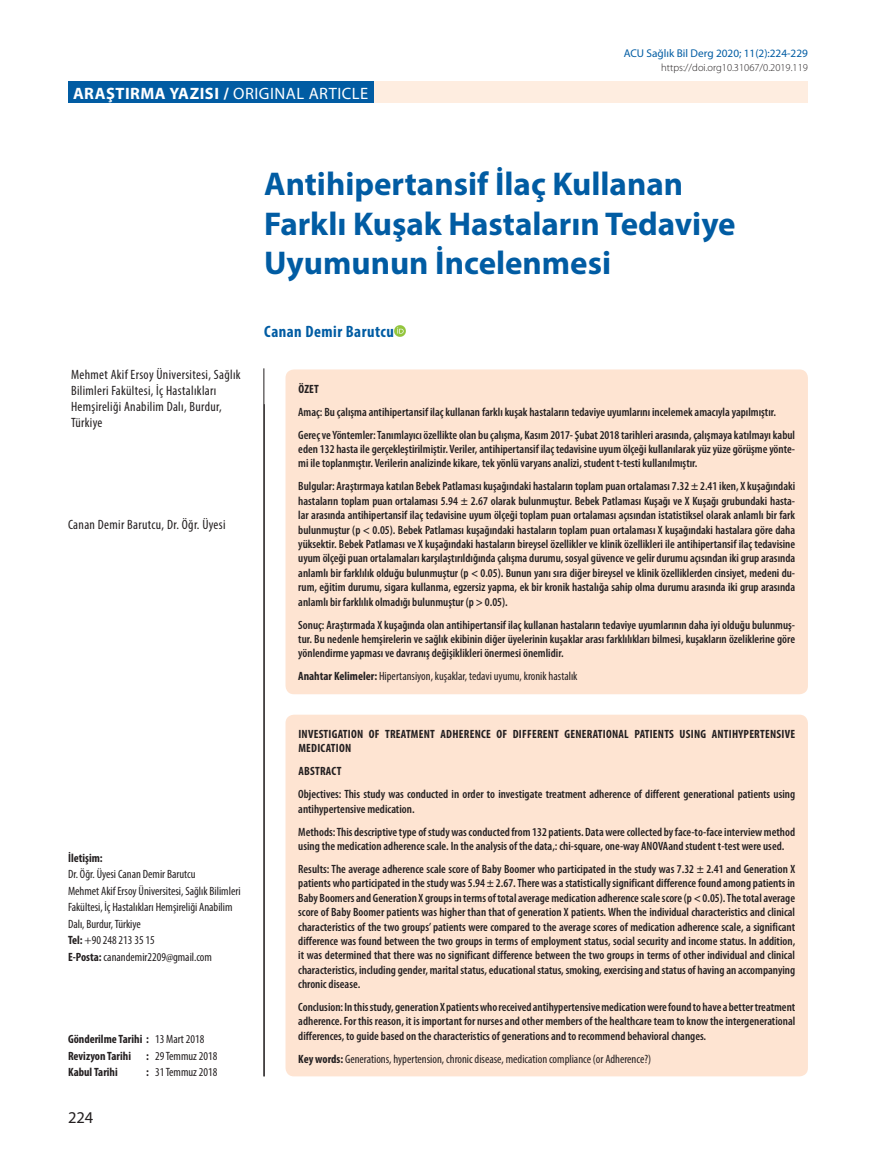
<style>
.page{position:relative;width:893px;height:1170px;background:#fff}
.page>*{position:absolute;margin:0;border:0;box-sizing:border-box;transform-origin:0 0}
.t1{font:700 33px/39.6px "Myriad Pro";color:#015ca3}
.t2{font:700 16.5px "Myriad Pro";letter-spacing:.03em;color:#fff}
.t3{font:700 condensed 16.5px "Myriad Pro";letter-spacing:.03em;color:#015ca3}
.t4{font:16.5px "Myriad Pro";color:#231f20}
.t5{font:condensed 13.5px/16.2px "Myriad Pro";letter-spacing:.025em;color:#231f20}
.t6{font:600 condensed 12px/14.4px "Myriad Pro";color:#231f20}
.t7{font:condensed 12px/16.5px "Myriad Pro";color:#231f20}
.t8{font:700 condensed 12px/14.4px "Myriad Pro";letter-spacing:.02em;color:#231f20}
.t9{font:700 condensed 12px/16.5px "Myriad Pro";color:#231f20}
.t10{font:11.25px "Myriad Pro";color:#015ca3}
.t11{font:300 10.5px "Myriad Pro";color:#231f20}
.s1{font-weight:400}
.s2{font-weight:700}
</style>
<div class="page">
<hr style="left:264px;top:404px;width:1px;height:672px;background:#231f20">
<div style="left:373px;top:82px;width:435px;height:21px;background:#feede0"></div>
<div style="left:68px;top:82px;width:305px;height:21px;background:#015ca3"></div>
<hr style="left:263px;top:368px;width:1px;height:708px;background:#231f20">
<svg style="left:394px;top:326px;width:11px;height:10px"></svg>
<div style="left:285px;top:369px;width:523px;height:325px;background:#fee4d2;border-radius:9px"></div>
<div style="left:285px;top:714px;width:523px;height:362px;background:#fee4d2;border-radius:9px"></div>
<p class="t10" style="left:624px;top:46px;width:186px">ACU Sağlık Bil Derg 2020; 11(2):224-229</p>
<h2 class="t2" style="left:73px;top:82px;width:297px">ARAŞTIRMA YAZISI / <span class="s1">ORIGINAL ARTICLE</span></h2>
<p class="t11" style="left:661px;top:62px;width:148px">https://doi.org10.31067/0.2019.119</p>
<h1 class="t1" style="left:264px;top:163px;width:473px">Antihipertansif İlaç Kullanan<br>Farklı Kuşak Hastaların Tedaviye<br>Uyumunun İncelenmesi</h1>
<p class="t5" style="left:71px;top:366px;width:171px">Mehmet Akif Ersoy Üniversitesi, Sağlık<br>Bilimleri Fakültesi, İç Hastalıkları<br>Hemşireliği Anabilim Dalı, Burdur,<br>Türkiye</p>
<p class="t5" style="left:68px;top:516px;width:159px">Canan Demir Barutcu, Dr. Öğr. Üyesi</p>
<p class="t9" style="left:68px;top:849px;width:36px">İletişim:</p>
<p class="t7" style="left:68px;top:865px;width:174px">Dr. Öğr. Üyesi Canan Demir Barutcu<br>Mehmet Akif Ersoy Üniversitesi, Sağlık Bilimleri Fakültesi, İç Hastalıkları Hemşireliği Anabilim Dalı, Burdur, Türkiye<br><span class="s2">Tel:</span> +90 248 213 35 15<br><span class="s2">E-Posta:</span> canandemir2209@gmail.com</p>
<p class="t9" style="left:68px;top:1030px;width:138px">Gönderilme Tarihi : <span class="s1">13 Mart 2018<br></span>Revizyon Tarihi</p>
<p class="t7" style="left:146px;top:1047px;width:73px"><span class="s2">:</span> 29 Temmuz 2018</p>
<p class="t9" style="left:68px;top:1063px;width:51px">Kabul Tarihi</p>
<p class="t7" style="left:146px;top:1063px;width:73px"><span class="s2">:</span> 31 Temmuz 2018</p>
<h2 class="t4" style="left:68px;top:1106px;width:27px">224</h2>
<h2 class="t3" style="left:264px;top:321px;width:131px">Canan Demir Barutcu</h2>
<p class="t8" style="left:298px;top:381px;width:22px">ÖZET</p>
<p class="t6" style="left:298px;top:400px;width:498px;line-height:23px">Amaç: Bu çalışma antihipertansif ilaç kullanan farklı kuşak hastaların tedaviye uyumlarını incelemek amacıyla yapılmıştır.<br>Gereç ve Yöntemler: Tanımlayıcı özellikte olan bu çalışma, Kasım 2017- Şubat 2018 tarihleri arasında, çalışmaya katılmayı kabul</p>
<p class="t6" style="left:298px;top:442px;width:498px">eden 132 hasta ile gerçekleştirilmiştir. Veriler, antihipertansif ilaç tedavisine uyum ölçeği kullanılarak yüz yüze görüşme yönte&shy;mi ile toplanmıştır. Verilerin analizinde kikare, tek yönlü varyans analizi, student t-testi kullanılmıştır.</p>
<p class="t6" style="left:298px;top:479px;width:498px;text-align:justify">Bulgular: Araştırmaya katılan Bebek Patlaması kuşağındaki hastaların toplam puan ortalaması 7.32 ± 2.41 iken, X kuşağındaki hastaların toplam puan ortalaması 5.94 ± 2.67 olarak bulunmuştur. Bebek Patlaması Kuşağı ve X Kuşağı grubundaki hasta&shy;lar arasında antihipertansif ilaç tedavisine uyum ölçeği toplam puan ortalaması açısından istatistiksel olarak anlamlı bir fark bulunmuştur (p &lt; 0.05). Bebek Patlaması kuşağındaki hastaların toplam puan ortalaması X kuşağındaki hastalara göre daha yüksektir. Bebek Patlaması ve X kuşağındaki hastaların bireysel özellikler ve klinik özellikleri ile antihipertansif ilaç tedavisine uyum ölçeği puan ortalamaları karşılaştırıldığında çalışma durumu, sosyal güvence ve gelir durumu açısından iki grup arasında anlamlı bir farklılık olduğu bulunmuştur (p &lt; 0.05). Bunun yanı sıra diğer bireysel ve klinik özelliklerden cinsiyet, medeni du&shy;rum, eğitim durumu, sigara kullanma, egzersiz yapma, ek bir kronik hastalığa sahip olma durumu arasında iki grup arasında anlamlı bir farklılık olmadığı bulunmuştur (p &gt; 0.05).</p>
<p class="t6" style="left:298px;top:617px;width:498px;text-align:justify">Sonuç: Araştırmada X kuşağında olan antihipertansif ilaç kullanan hastaların tedaviye uyumlarının daha iyi olduğu bulunmuş&shy;tur. Bu nedenle hemşirelerin ve sağlık ekibinin diğer üyelerinin kuşaklar arası farklılıkları bilmesi, kuşakların özeliklerine göre yönlendirme yapması ve davranış değişiklikleri önermesi önemlidir.</p>
<p class="t7" style="left:298px;top:667px;width:281px"><span class="s2">Anahtar Kelimeler:</span> Hipertansiyon, kuşaklar, tedavi uyumu, kronik hastalık</p>
<p class="t8" style="left:298px;top:726px;width:498px">INVESTIGATION OF TREATMENT ADHERENCE OF DIFFERENT GENERATIONAL PATIENTS USING ANTIHYPERTENSIVE<br>MEDICATION</p>
<p class="t8" style="left:298px;top:763px;width:45px">ABSTRACT</p>
<p class="t6" style="left:298px;top:787px;width:498px">Objectives: This study was conducted in order to investigate treatment adherence of different generational patients using antihypertensive medication.</p>
<p class="t6" style="left:298px;top:824px;width:498px">Methods: This descriptive type of study was conducted from 132 patients. Data were collected by face-to-face interview method using the medication adherence scale. In the analysis of the data,: chi-square, one-way ANOVAand student t-test were used.</p>
<p class="t6" style="left:298px;top:861px;width:498px;text-align:justify">Results: The average adherence scale score of Baby Boomer who participated in the study was 7.32 ± 2.41 and Generation X patients who participated in the study was 5.94 ± 2.67. There was a statistically significant difference found among patients in Baby Boomers and Generation X groups in terms of total average medication adherence scale score (p &lt; 0.05). The total average score of Baby Boomer patients was higher than that of generation X patients. When the individual characteristics and clinical characteristics of the two groups’ patients were compared to the average scores of medication adherence scale, a significant difference was found between the two groups in terms of employment status, social security and income status. In addition, it was determined that there was no significant difference between the two groups in terms of other individual and clinical characteristics, including gender, marital status, educational status, smoking, exercising and status of having an accompanying chronic disease.</p>
<p class="t6" style="left:298px;top:999px;width:498px;text-align:justify">Conclusion: In this study, generation X patients who received antihypertensive medication were found to have a better treatment adherence. For this reason, it is important for nurses and other members of the healthcare team to know the intergenerational differences, to guide based on the characteristics of generations and to recommend behavioral changes.</p>
<p class="t7" style="left:298px;top:1050px;width:354px"><span class="s2">Key words:</span> Generations, hypertension, chronic disease, medication compliance (or Adherence?)</p>
</div>
